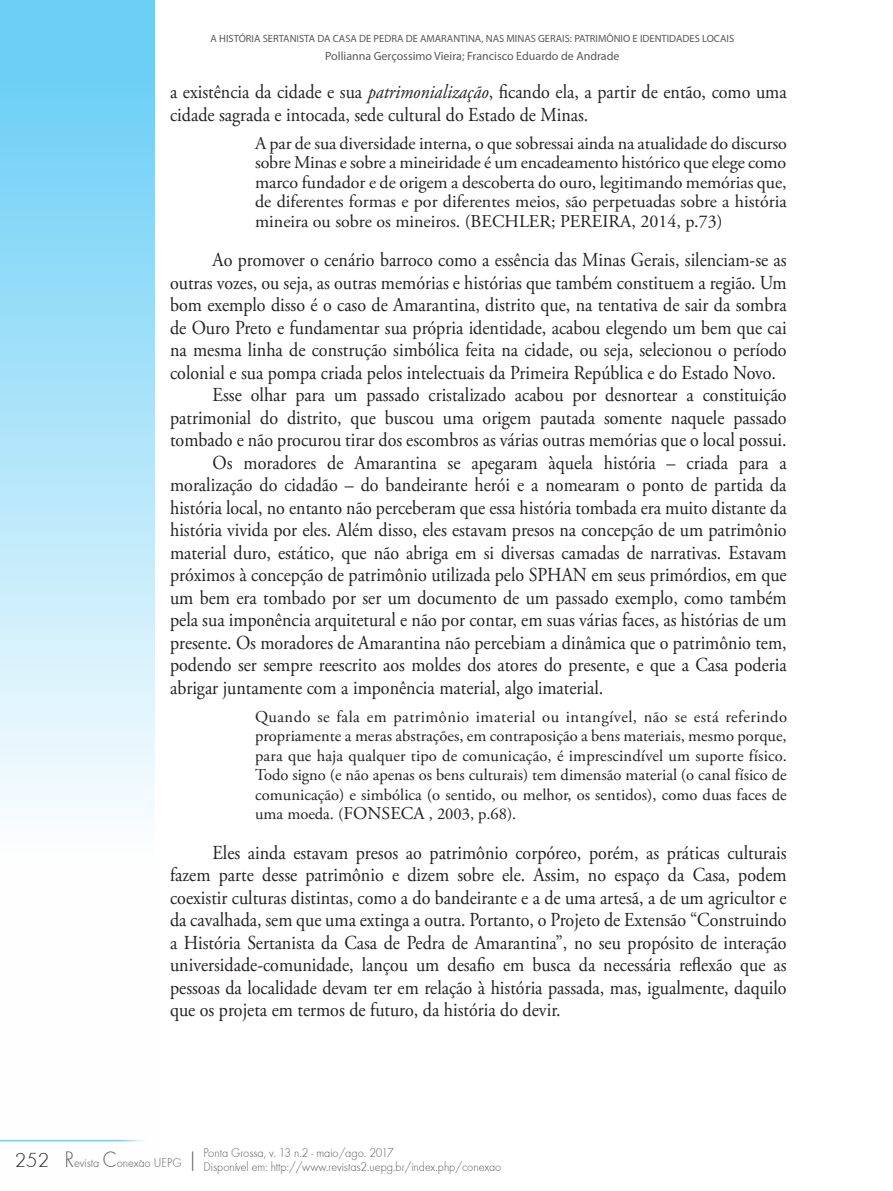
<style>
.page{position:relative;width:893px;height:1191px;background:#fff}
.page>*{position:absolute;margin:0;border:0;box-sizing:border-box;transform-origin:0 0}
.t1{font:19.8px/22.5px "Adobe Garamond Pro";color:#231f20;scale:.91 1}
.t2{font:18px/19.5px "Adobe Garamond Pro";color:#231f20;text-align:justify}
.t3{font:16.5px/19.5px "Adobe Garamond Pro";letter-spacing:.005em;color:#231f20;text-align:justify}
.t4{font:13.2px/14.4px "Futura TEE Ligh";color:#57585a;scale:.91 1}
.t5{font:12px "Myriad Pro";color:#57585a}
.t6{font:10.5px "Myriad Pro";color:#57585a}
.s1{font-style:italic}
.s2{font-size:18px}
.s3{font-size:23.1px}
.s4{font-size:21px;color:#231f20}
</style>
<div class="page">
<svg style="left:0;top:0;width:155px;height:1142px"></svg>
<hr style="left:0;top:1139px;width:149px;height:2px;background:#6bcff6">
<p class="t6" style="left:211px;top:32px;width:525px">A HISTÓRIA SERTANISTA DA CASA DE PEDRA DE AMARANTINA, NAS MINAS GERAIS: PATRIMÔNIO E IDENTIDADES LOCAIS</p>
<p class="t5" style="left:325px;top:49px;width:296px">Pollianna Gerçossimo Vieira; Francisco Eduardo de Andrade</p>
<p class="t1" style="left:170px;top:81px;width:679px">a existência da cidade e sua <span class="s1">patrimonialização</span>, ficando ela, a partir de então, como uma cidade sagrada e intocada, sede cultural do Estado de Minas.</p>
<p class="t2" style="left:255px;top:134px;width:533px">A par de sua diversidade interna, o que sobressai ainda na atualidade do discurso sobre Minas e sobre a mineiridade é um encadeamento histórico que elege como marco fundador e de origem a descoberta do ouro, legitimando memórias que, de diferentes formas e por diferentes meios, são perpetuadas sobre a história mineira ou sobre os mineiros. (BECHLER; PEREIRA, 2014, p.73)</p>
<p class="t1" style="left:213px;top:249px;width:632px">Ao promover o cenário barroco como a essência das Minas Gerais, silenciam-se as</p>
<p class="t1" style="left:170px;top:272px;width:679px">outras vozes, ou seja, as outras memórias e histórias que também constituem a região. Um</p>
<p class="t1" style="left:170px;top:294px;width:679px">bom exemplo disso é o caso de Amarantina, distrito que, na tentativa de sair da sombra</p>
<p class="t1" style="left:170px;top:317px;width:679px">de Ouro Preto e fundamentar sua própria identidade, acabou elegendo um bem que cai</p>
<p class="t1" style="left:170px;top:339px;width:679px">na mesma linha de construção simbólica feita na cidade, ou seja, selecionou o período</p>
<p class="t1" style="left:170px;top:362px;width:667px">colonial e sua pompa criada pelos intelectuais da Primeira República e do Estado Novo.</p>
<p class="t1" style="left:213px;top:384px;width:632px">Esse olhar para um passado cristalizado acabou por desnortear a constituição</p>
<p class="t1" style="left:170px;top:407px;width:679px">patrimonial do distrito, que buscou uma origem pautada somente naquele passado</p>
<p class="t1" style="left:170px;top:429px;width:679px">tombado e não procurou tirar dos escombros as várias outras memórias que o local possui.</p>
<p class="t1" style="left:213px;top:452px;width:632px">Os moradores de Amarantina se apegaram àquela história – criada para a</p>
<p class="t1" style="left:170px;top:474px;width:679px">moralização do cidadão – do bandeirante herói e a nomearam o ponto de partida da</p>
<p class="t1" style="left:170px;top:497px;width:679px">história local, no entanto não perceberam que essa história tombada era muito distante da</p>
<p class="t1" style="left:170px;top:519px;width:679px">história vivida por eles. Além disso, eles estavam presos na concepção de um patrimônio</p>
<p class="t1" style="left:170px;top:542px;width:679px">material duro, estático, que não abriga em si diversas camadas de narrativas. Estavam</p>
<p class="t1" style="left:170px;top:564px;width:679px">próximos à concepção de patrimônio utilizada pelo SPHAN em seus primórdios, em que</p>
<p class="t1" style="left:170px;top:587px;width:679px">um bem era tombado por ser um documento de um passado exemplo, como também</p>
<p class="t1" style="left:170px;top:609px;width:679px">pela sua imponência arquitetural e não por contar, em suas várias faces, as histórias de um</p>
<p class="t1" style="left:170px;top:632px;width:679px">presente. Os moradores de Amarantina não percebiam a dinâmica que o patrimônio tem,</p>
<p class="t1" style="left:170px;top:654px;width:679px">podendo ser sempre reescrito aos moldes dos atores do presente, e que a Casa poderia</p>
<p class="t1" style="left:170px;top:677px;width:478px">abrigar juntamente com a imponência material, algo imaterial.</p>
<p class="t3" style="left:255px;top:707px;width:533px">Quando se fala em patrimônio imaterial ou intangível, não se está referindo propriamente a meras abstrações, em contraposição a bens materiais, mesmo porque, para que haja qualquer tipo de comunicação, é imprescindível um suporte físico.<br>Todo signo (e não apenas os bens culturais) tem dimensão material (o canal físico de comunicação) e simbólica (o sentido, ou melhor, os sentidos), como duas faces de uma moeda. (<span class="s2">FONSECA</span> , 2003, p.68).</p>
<p class="t1" style="left:170px;top:842px;width:679px;text-align:justify;text-indent:43px">Eles ainda estavam presos ao patrimônio corpóreo, porém, as práticas culturais fazem parte desse patrimônio e dizem sobre ele. Assim, no espaço da Casa, podem coexistir culturas distintas, como a do bandeirante e a de uma artesã, a de um agricultor e da cavalhada, sem que uma extinga a outra. Portanto, o Projeto de Extensão “Construindo a História Sertanista da Casa de Pedra de Amarantina”, no seu propósito de interação universidade-comunidade, lançou um desafio em busca da necessária reflexão que as pessoas da localidade devam ter em relação à história passada, mas, igualmente, daquilo que os projeta em termos de futuro, da história do devir.</p>
<p class="t4" style="left:203px;top:1145px;width:329px;text-indent:-63px">- <span class="s3">|</span> Ponta Grossa, v. 13 n.2 - maio/ago. 2017<br>Disponível em: http://www.revistas2.uepg.br/index.php/conexao</p>
<p class="t4" style="left:15px;top:1155px;width:185px"><span class="s4">252</span> <span class="s3">R</span>evista <span class="s3">C</span>onexao UEPG</p>
</div>
